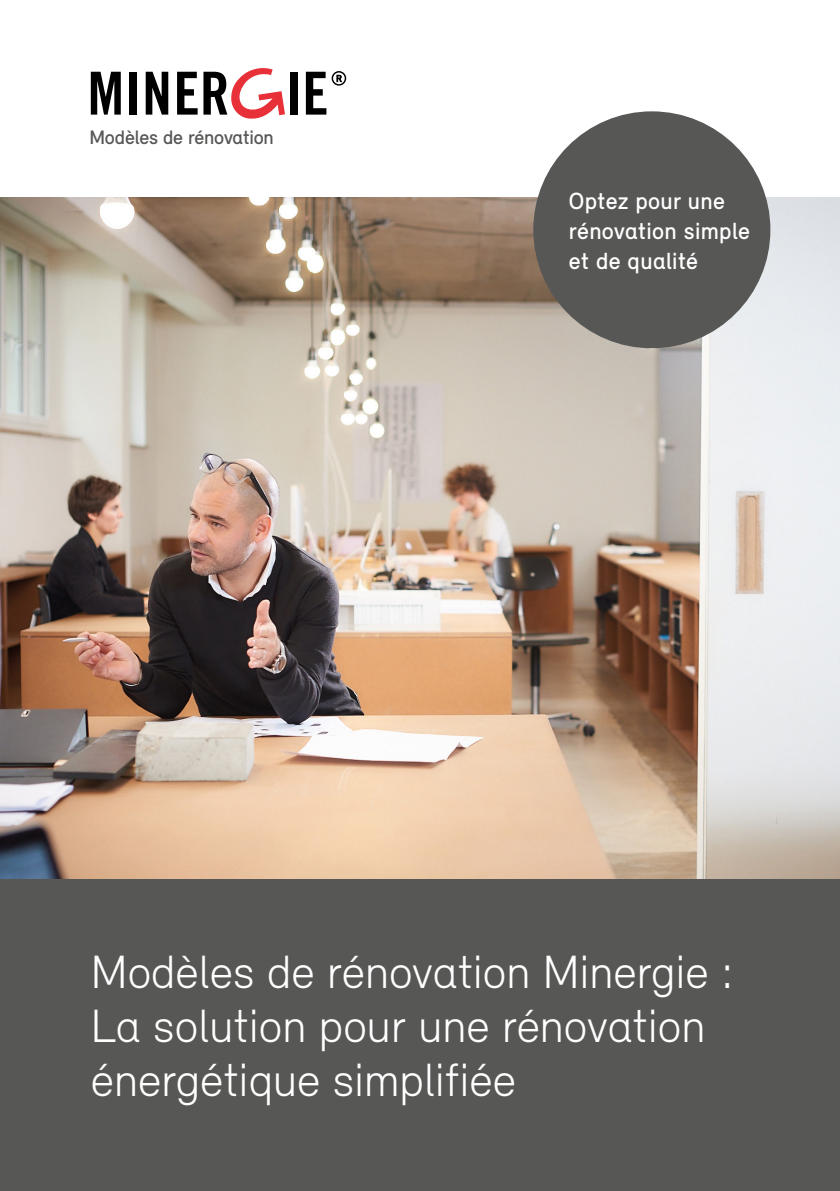
<style>
.page{position:relative;width:840px;height:1191px;background:#fff}
.page>*{position:absolute;margin:0;border:0;box-sizing:border-box;transform-origin:0 0}
.t1{font:300 48px/54px "Relevant";color:#fff}
.t2{font:500 24px/30px "Relevant";letter-spacing:.015em;color:#fff}
.t3{font:500 21.8px "Relevant";letter-spacing:.02em;color:#575756}
.t4{font:500 20px "Relevant";letter-spacing:-.01em;color:#575756}
</style>
<div class="page">
<img style="left:0;top:197px;width:839px;height:682px">
<div style="left:533px;top:111px;width:237px;height:237px;background:#575756;border-radius:50%"></div>
<svg style="left:91px;top:72px;width:30px;height:43px"></svg>
<div style="left:129px;top:72px;width:8px;height:43px;background:#000"></div>
<svg style="left:146px;top:72px;width:22px;height:43px"></svg>
<svg style="left:177px;top:72px;width:20px;height:43px"></svg>
<div style="left:290px;top:72px;width:7px;height:43px;background:#000"></div>
<svg style="left:306px;top:72px;width:20px;height:43px"></svg>
<svg style="left:203px;top:68px;width:82px;height:51px"></svg>
<div style="left:331px;top:71px;width:15px;height:15px;border:1px solid #000;border-radius:50%"></div>
<svg style="left:336px;top:74px;width:6px;height:8px"></svg>
<div style="left:0;top:879px;width:839px;height:312px;background:#575756"></div>
<p class="t3" style="left:89px;top:124px;width:177px">Systemerneuerung</p>
<p class="t4" style="left:89px;top:125px;width:186px">Modèles de rénovation</p>
<p class="t2" style="left:568px;top:185px;width:182px">Optez pour une rénovation simple et de qualité</p>
<p class="t1" style="left:91px;top:944px;width:644px">Modèles de rénovation Minergie :<br>La solution pour une rénovation énergétique simplifiée</p>
</div>
